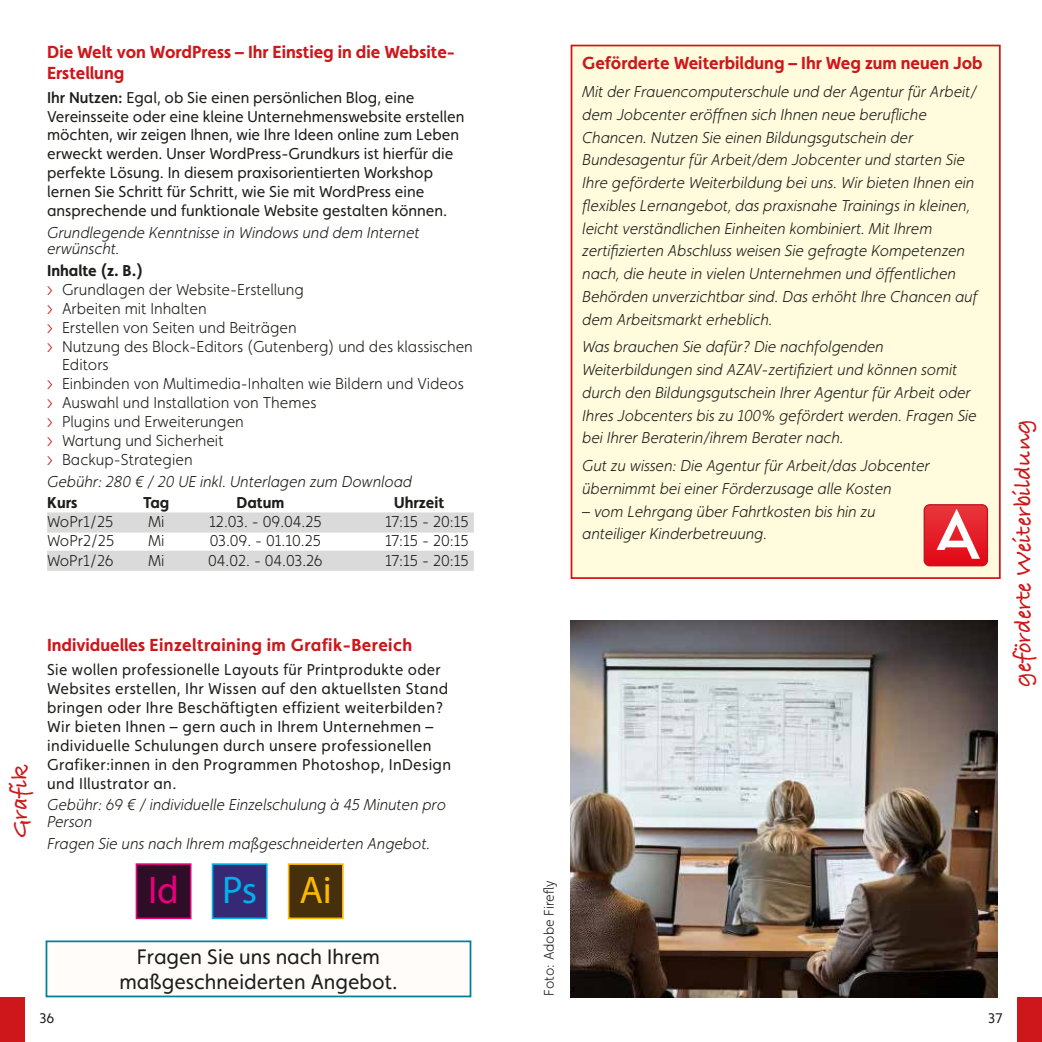
<style>
.page{position:relative;width:1042px;height:1042px;background:#fff}
.page>*{position:absolute;margin:0;border:0;box-sizing:border-box;transform-origin:0 0}
.t1{font:38.68px "Myriad Pro";letter-spacing:-.015em;color:#00b1eb}
.t2{font:700 24.5px "Bradley Hand ITC";color:#cd171a}
.t3{font:21px/25.2px "Faricy New";color:#1d1d1b;text-align:center}
.t4{font:700 17.5px/21px "Faricy New";color:#cd171a}
.t5{font:700 17.5px "Faricy New";letter-spacing:.025em;color:#cd171a}
.t6{font:italic 300 15.75px/22.8px "Faricy New";color:#1d1d1b}
.t7{font:300 15.75px "Faricy New";color:#1d1d1b}
.t8{font:15.75px/18.9px "Faricy New";color:#1d1d1b}
.t9{font:15.75px/18.9px "Faricy New";letter-spacing:.02em;color:#1d1d1b}
.t10{font:700 15.75px "Faricy New";color:#1d1d1b}
.t11{font:300 14px "Faricy New";color:#1d1d1b}
.t12{font:14px "Faricy New";color:#1d1d1b}
.s1{font-weight:500}
.s2{font-family:"Gill Sans";font-size:19.25px;color:#cd171a}
.s3{color:#e6007e}
.s4{color:#fbba00}
</style>
<div class="page">
<div style="left:0;top:997px;width:25px;height:45px;background:#cd171a"></div>
<div style="left:1017px;top:997px;width:25px;height:45px;background:#cd171a"></div>
<div style="left:47px;top:512px;width:427px;height:20px;background:#dadada"></div>
<div style="left:47px;top:551px;width:427px;height:20px;background:#dadada"></div>
<div style="left:212px;top:864px;width:55px;height:54px;background:#362874"></div>
<div style="left:212px;top:863px;width:56px;height:56px;border:2px solid #00b1eb"></div>
<div style="left:289px;top:864px;width:54px;height:54px;background:#462f0d"></div>
<div style="left:288px;top:863px;width:56px;height:56px;border:2px solid #fbba00"></div>
<div style="left:136px;top:864px;width:55px;height:54px;background:#2e0e27"></div>
<div style="left:136px;top:863px;width:55px;height:56px;border:2px solid #e6007e"></div>
<div style="left:46px;top:941px;width:424px;height:55px;background:#fffcfa"></div>
<div style="left:46px;top:940px;width:425px;height:57px;border:2px solid #007f99"></div>
<div style="left:571px;top:46px;width:429px;height:532px;background:#fffbdc"></div>
<div style="left:570px;top:45px;width:430px;height:534px;border:2px solid #cd171a"></div>
<div style="left:923px;top:504px;width:65px;height:62px;border:1px solid #be1622;border-radius:5px"></div>
<svg style="left:924px;top:505px;width:63px;height:61px;background:#e84850"></svg>
<img style="left:570px;top:620px;width:427px;height:377px">
<p class="t4" style="left:47px;top:41px;width:409px">Die Welt von WordPress – Ihr Einstieg in die Website-<br>Erstellung</p>
<p class="t8" style="left:47px;top:88px;width:419px"><span class="s1">Ihr Nutzen:</span> Egal, ob Sie einen persönlichen Blog, eine Vereinsseite oder eine kleine Unternehmenswebsite erstellen möchten, wir zeigen Ihnen, wie Ihre Ideen online zum Leben erweckt werden. Unser WordPress-Grundkurs ist hierfür die perfekte Lösung. In diesem praxisorientierten Workshop lernen Sie Schritt für Schritt, wie Sie mit WordPress eine ansprechende und funktionale Website gestalten können.</p>
<p class="t6" style="left:47px;top:224px;width:374px;line-height:16.6px">Grundlegende Kenntnisse in Windows und dem Internet erwünscht.</p>
<p class="t10" style="left:47px;top:261px;width:98px">Inhalte (z. B.)</p>
<p class="t7" style="left:47px;top:280px;width:258px"><span class="s2">›</span> Grundlagen der Website-Erstellung</p>
<p class="t7" style="left:47px;top:299px;width:161px"><span class="s2">›</span> Arbeiten mit Inhalten</p>
<p class="t7" style="left:47px;top:318px;width:251px"><span class="s2">›</span> Erstellen von Seiten und Beiträgen</p>
<p class="t7" style="left:47px;top:337px;width:427px"><span class="s2">›</span> Nutzung des Block-Editors (Gutenberg) und des klassischen</p>
<p class="t7" style="left:62px;top:356px;width:48px">Editors</p>
<p class="t7" style="left:47px;top:375px;width:418px"><span class="s2">›</span> Einbinden von Multimedia-Inhalten wie Bildern und Videos</p>
<p class="t7" style="left:47px;top:394px;width:271px"><span class="s2">›</span> Auswahl und Installation von Themes</p>
<p class="t7" style="left:47px;top:413px;width:198px"><span class="s2">›</span> Plugins und Erweiterungen</p>
<p class="t7" style="left:47px;top:431px;width:178px"><span class="s2">›</span> Wartung und Sicherheit</p>
<p class="t7" style="left:47px;top:450px;width:147px"><span class="s2">›</span> Backup-Strategien</p>
<p class="t6" style="left:47px;top:470px;width:366px">Gebühr: 280 € / 20 UE inkl. Unterlagen zum Download</p>
<p class="t10" style="left:47px;top:493px;width:32px">Kurs</p>
<p class="t10" style="left:143px;top:493px;width:28px">Tag</p>
<p class="t10" style="left:236px;top:493px;width:49px">Datum</p>
<p class="t10" style="left:394px;top:493px;width:51px">Uhrzeit</p>
<p class="t7" style="left:47px;top:513px;width:68px">WoPr1/25</p>
<p class="t7" style="left:148px;top:513px;width:18px">Mi</p>
<p class="t7" style="left:209px;top:513px;width:114px">12.03. - 09.04.25</p>
<p class="t7" style="left:385px;top:513px;width:85px">17:15 - 20:15</p>
<p class="t7" style="left:47px;top:532px;width:69px">WoPr2/25</p>
<p class="t7" style="left:148px;top:532px;width:18px">Mi</p>
<p class="t7" style="left:210px;top:532px;width:113px">03.09. - 01.10.25</p>
<p class="t7" style="left:385px;top:532px;width:85px">17:15 - 20:15</p>
<p class="t7" style="left:47px;top:551px;width:68px">WoPr1/26</p>
<p class="t7" style="left:148px;top:551px;width:18px">Mi</p>
<p class="t7" style="left:208px;top:551px;width:116px">04.02. - 04.03.26</p>
<p class="t7" style="left:385px;top:551px;width:85px">17:15 - 20:15</p>
<h2 class="t2" style="left:6px;top:838px;width:76px;rotate:-90deg">Grafik</h2>
<p class="t5" style="left:47px;top:635px;width:366px">Individuelles Einzeltraining im Grafik-Bereich</p>
<p class="t9" style="left:47px;top:660px;width:405px">Sie wollen professionelle Layouts für Printprodukte oder Websites erstellen, Ihr Wissen auf den aktuellsten Stand bringen oder Ihre Beschäftigten effizient weiterbilden?<br>Wir bieten Ihnen – gern auch in Ihrem Unternehmen – individuelle Schulungen durch unsere professionellen Grafiker:innen in den Programmen Photoshop, InDesign und Illustrator an.</p>
<p class="t6" style="left:47px;top:796px;width:400px;line-height:16.6px">Gebühr: 69 € / individuelle Einzelschulung à 45 Minuten pro<br>Person</p>
<p class="t6" style="left:47px;top:832px;width:385px">Fragen Sie uns nach Ihrem maßgeschneiderten Angebot.</p>
<h1 class="t1" style="left:148px;top:866px;width:185px"><span class="s3">Id</span> PsPs <span class="s4">Ai</span></h1>
<h3 class="t3" style="left:119px;top:944px;width:279px">Fragen Sie uns nach Ihrem maßgeschneiderten Angebot.</h3>
<p class="t4" style="left:582px;top:53px;width:402px">Geförderte Weiterbildung – Ihr Weg zum neuen Job</p>
<p class="t6" style="left:582px;top:80px;width:397px">Mit der Frauencomputerschule und der Agentur für Arbeit/ dem Jobcenter eröffnen sich Ihnen neue berufliche Chancen. Nutzen Sie einen Bildungsgutschein der Bundesagentur für Arbeit/dem Jobcenter und starten Sie Ihre geförderte Weiterbildung bei uns. Wir bieten Ihnen ein flexibles Lernangebot, das praxisnahe Trainings in kleinen, leicht verständlichen Einheiten kombiniert. Mit Ihrem zertifizierten Abschluss weisen Sie gefragte Kompetenzen nach, die heute in vielen Unternehmen und öffentlichen Behörden unverzichtbar sind. Das erhöht Ihre Chancen auf dem Arbeitsmarkt erheblich.</p>
<p class="t6" style="left:582px;top:336px;width:396px">Was brauchen Sie dafür? Die nachfolgenden Weiterbildungen sind AZAV-zertifiziert und können somit durch den Bildungsgutschein Ihrer Agentur für Arbeit oder Ihres Jobcenters bis zu 100% gefördert werden. Fragen Sie bei Ihrer Beraterin/ihrem Berater nach.</p>
<p class="t6" style="left:582px;top:454px;width:349px">Gut zu wissen: Die Agentur für Arbeit/das Jobcenter übernimmt bei einer Förderzusage alle Kosten</p>
<p class="t6" style="left:582px;top:500px;width:295px">– vom Lehrgang über Fahrtkosten bis hin zu anteiliger Kinderbetreuung.</p>
<p class="t11" style="left:541px;top:995px;width:117px;rotate:-90deg">Foto: Adobe Firefly</p>
<p class="t12" style="left:40px;top:1009px;width:16px">36</p>
<p class="t12" style="left:988px;top:1009px;width:15px">37</p>
<h2 class="t2" style="left:1009px;top:687px;width:269px;rotate:-90deg">geförderte Weiterbildung</h2>
</div>
